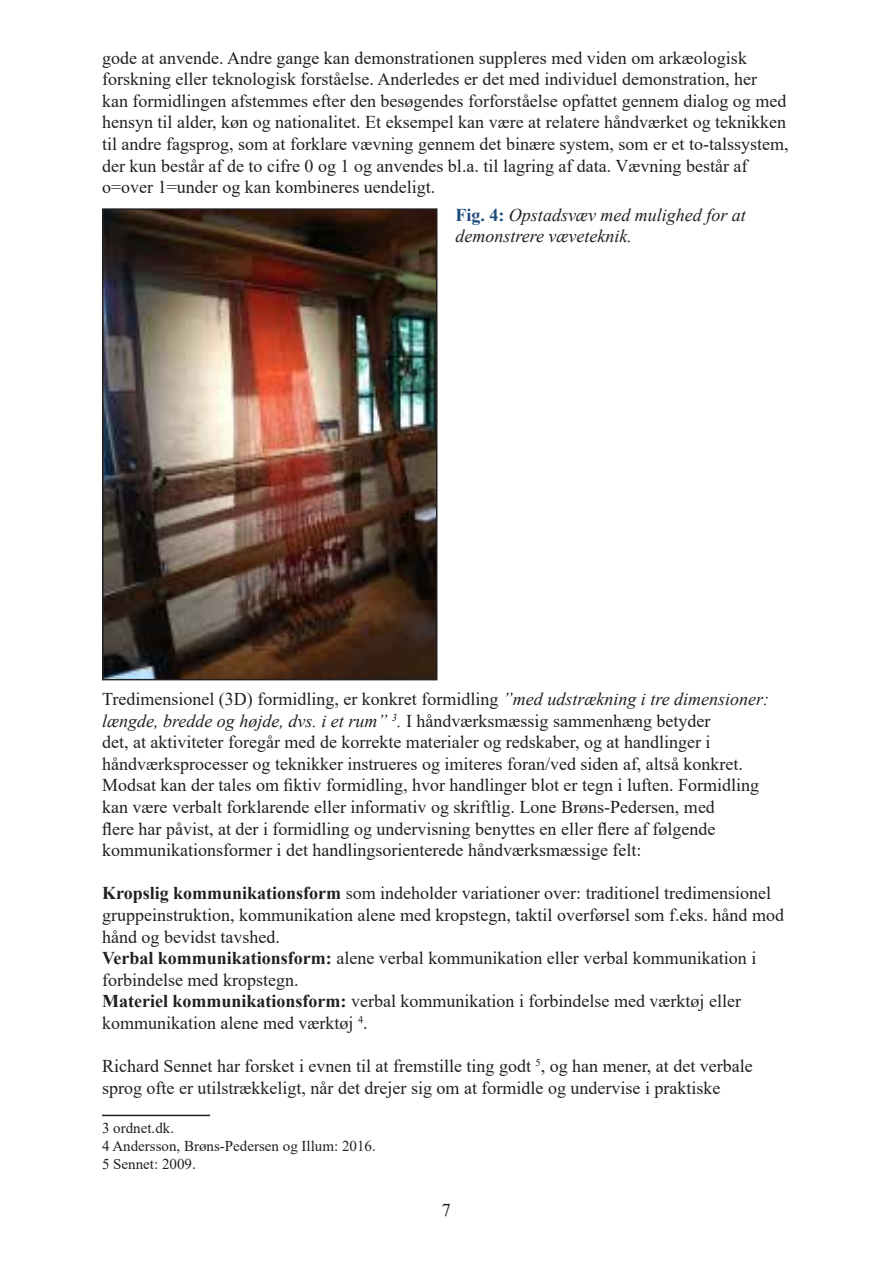
<style>
.page{position:relative;width:893px;height:1263px;background:#fff}
.page>*{position:absolute;margin:0;border:0;box-sizing:border-box;transform-origin:0 0}
.t1{font:18px/21.6px "Times New Roman";color:#231f20}
.t2{font:italic 18px/21.6px "Times New Roman";color:#231f20}
.t3{font:15px "Times New Roman";color:#231f20}
.s1{font-weight:700;font-style:normal;color:#1f497d}
.s2{font-style:italic}
.s3{font-weight:700}
</style>
<div class="page">
<hr style="left:102px;top:1115px;width:108px;height:1px;background:#231f20">
<img style="left:105px;top:211px;width:329px;height:466px">
<div style="left:102px;top:208px;width:335px;height:472px;border:2px solid #231f20"></div>
<p class="t1" style="left:102px;top:46px;width:688px">gode at anvende. Andre gange kan demonstrationen suppleres med viden om arkæologisk forskning eller teknologisk forståelse. Anderledes er det med individuel demonstration, her<br>kan formidlingen afstemmes efter den besøgendes forforståelse opfattet gennem dialog og med hensyn til alder, køn og nationalitet. Et eksempel kan være at relatere håndværket og teknikken til andre fagsprog, som at forklare vævning gennem det binære system, som er et to-talssystem, der kun består af de to cifre 0 og 1 og anvendes bl.a. til lagring af data. Vævning består af o=over 1=under og kan kombineres uendeligt.</p>
<p class="t2" style="left:455px;top:204px;width:292px"><span class="s1">Fig. 4:</span> Opstadsvæv med mulighed for at demonstrere væveteknik.</p>
<p class="t1" style="left:102px;top:688px;width:669px">Tredimensionel (3D) formidling, er konkret formidling <span class="s2">”med udstrækning i tre dimensioner: længde, bredde og højde, dvs. i et rum”</span> <sup>3</sup><span class="s2">.</span> I håndværksmæssig sammenhæng betyder<br>det, at aktiviteter foregår med de korrekte materialer og redskaber, og at handlinger i håndværksprocesser og teknikker instrueres og imiteres foran/ved siden af, altså konkret.<br>Modsat kan der tales om fiktiv formidling, hvor handlinger blot er tegn i luften. Formidling kan være verbalt forklarende eller informativ og skriftlig. Lone Brøns-Pedersen, med<br>flere har påvist, at der i formidling og undervisning benyttes en eller flere af følgende kommunikationsformer i det handlingsorienterede håndværksmæssige felt:</p>
<p class="t1" style="left:102px;top:882px;width:683px"><span class="s3">Kropslig kommunikationsform</span> som indeholder variationer over: traditionel tredimensionel gruppeinstruktion, kommunikation alene med kropstegn, taktil overførsel som f.eks. hånd mod hånd og bevidst tavshed.</p>
<p class="t1" style="left:102px;top:947px;width:656px"><span class="s3">Verbal kommunikationsform:</span> alene verbal kommunikation eller verbal kommunikation i forbindelse med kropstegn.</p>
<p class="t1" style="left:102px;top:990px;width:640px"><span class="s3">Materiel kommunikationsform:</span> verbal kommunikation i forbindelse med værktøj eller kommunikation alene med værktøj <sup>4</sup>.</p>
<p class="t1" style="left:102px;top:1055px;width:652px">Richard Sennet har forsket i evnen til at fremstille ting godt <sup>5</sup>, og han mener, at det verbale sprog ofte er utilstrækkeligt, når det drejer sig om at formidle og undervise i praktiske</p>
<p class="t3" style="left:102px;top:1118px;width:74px">3 ordnet.dk.</p>
<p class="t3" style="left:102px;top:1136px;width:275px">4 Andersson, Brøns-Pedersen og Illum: 2016.</p>
<p class="t3" style="left:102px;top:1154px;width:95px">5 Sennet: 2009.</p>
<p class="t1" style="left:442px;top:1198px;width:10px">7</p>
</div>
